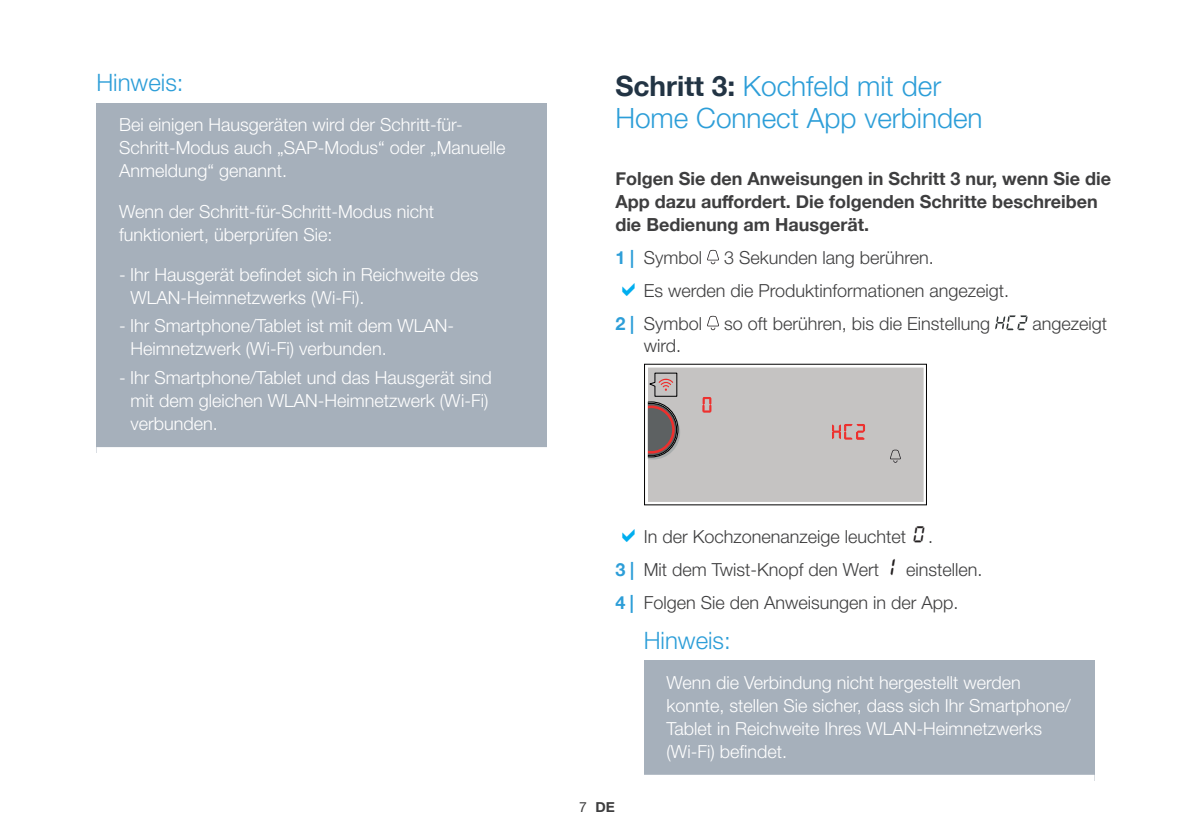
<style>
.page{position:relative;width:1191px;height:840px;background:#fff}
.page>*{position:absolute;margin:0;border:0;box-sizing:border-box;transform-origin:0 0}
.t1{font:300 28px/32px "Helvetica Neue";color:#2d9ed8}
.t2{font:300 24px "Helvetica Neue";color:#2d9ed8}
.t3{font:300 18px/23px "Helvetica Neue";color:#fff}
.t4{font:300 18px/33px "Helvetica Neue";color:#3e3e3f}
.t5{font:700 18px/23px "Helvetica Neue";color:#3e3e3f}
.t6{font:700 14px "Helvetica Neue";color:#3e3e3f}
.s1{font-weight:700;color:#223444}
.s2{font-weight:700;color:#2d9ed8}
.s3{font-family:"BSH Symb All";font-weight:400;font-size:17.4px;color:#231f20}
.s4{font-family:"BSH Symb All";font-weight:400;font-size:20.4px;color:#231f20}
.s5{font-weight:400}
</style>
<div class="page">
<div style="left:96px;top:103px;width:451px;height:97px;background:#a6b0bb"></div>
<div style="left:96px;top:189px;width:451px;height:74px;background:#a6b0bb"></div>
<div style="left:96px;top:252px;width:451px;height:74px;background:#a6b0bb"></div>
<div style="left:96px;top:304px;width:451px;height:74px;background:#a6b0bb"></div>
<div style="left:96px;top:355px;width:451px;height:97px;background:#a6b0bb"></div>
<div style="left:96px;top:447px;width:451px;height:10px;background:#fff"></div>
<div style="left:643px;top:660px;width:451px;height:120px;background:#a6b0bb"></div>
<div style="left:643px;top:774px;width:451px;height:10px;background:#fff"></div>
<svg style="left:707px;top:250px;width:12px;height:14px"></svg>
<svg style="left:707px;top:315px;width:12px;height:15px"></svg>
<svg style="left:995px;top:315px;width:32px;height:15px"></svg>
<svg style="left:647px;top:367px;width:277px;height:135px;background:#c1bdbc"></svg>
<div style="left:644px;top:363px;width:283px;height:142px;border:1px solid #000001"></div>
<h2 class="t2" style="left:96px;top:63px;width:89px">Hinweis:</h2>
<p class="t3" style="left:119px;top:112px;width:388px">Bei einigen Hausgeräten wird der Schritt-für-<br>Schritt-Modus auch „SAP-Modus“ oder „Manuelle<br>Anmeldung“ genannt.</p>
<p class="t3" style="left:119px;top:198px;width:316px">Wenn der Schritt-für-Schritt-Modus nicht funktioniert, überprüfen Sie:</p>
<p class="t3" style="left:130px;top:261px;width:350px;text-indent:-11px">- Ihr Hausgerät befindet sich in Reichweite des<br>WLAN-Heimnetzwerks (Wi-Fi).</p>
<p class="t3" style="left:130px;top:313px;width:325px;text-indent:-11px">- Ihr Smartphone/Tablet ist mit dem WLAN-<br>Heimnetzwerk (Wi-Fi) verbunden.</p>
<p class="t3" style="left:130px;top:364px;width:363px;text-indent:-11px">- Ihr Smartphone/Tablet und das Hausgerät sind mit dem gleichen WLAN-Heimnetzwerk (Wi-Fi) verbunden.</p>
<h1 class="t1" style="left:615px;top:68px;width:369px"><span class="s1">Schritt 3:</span> Kochfeld mit der<br>Home Connect App verbinden</h1>
<p class="t5" style="left:615px;top:168px;width:497px">Folgen Sie den Anweisungen in Schritt 3 nur, wenn Sie die<br>App dazu auffordert. Die folgenden Schritte beschreiben die Bedienung am Hausgerät.</p>
<p class="t4" style="left:615px;top:240px;width:320px"><span class="s2">1 |</span> Symbol 3 Sekunden lang berühren.</p>
<p class="t4" style="left:643px;top:273px;width:367px">Es werden die Produktinformationen angezeigt.</p>
<p class="t4" style="left:615px;top:306px;width:376px"><span class="s2">2 |</span> Symbol so oft berühren, bis die Einstellung</p>
<p class="t4" style="left:1032px;top:306px;width:76px">angezeigt</p>
<p class="t4" style="left:643px;top:327px;width:39px">wird.</p>
<p class="t4" style="left:615px;top:518px;width:369px;text-indent:28px">In der Kochzonenanzeige leuchtet <span class="s3">‹</span> .<br><span class="s2">3 |</span> Mit dem Twist-Knopf den Wert <span class="s4">‚</span> einstellen.<br><span class="s2">4 |</span> Folgen Sie den Anweisungen in der App.</p>
<h2 class="t2" style="left:643px;top:620px;width:89px">Hinweis:</h2>
<p class="t3" style="left:666px;top:669px;width:406px">Wenn die Verbindung nicht hergestellt werden konnte, stellen Sie sicher, dass sich Ihr Smartphone/ Tablet in Reichweite Ihres WLAN-Heimnetzwerks (Wi-Fi) befindet.</p>
<p class="t6" style="left:579px;top:795px;width:37px"><span class="s5">7</span> DE</p>
</div>
